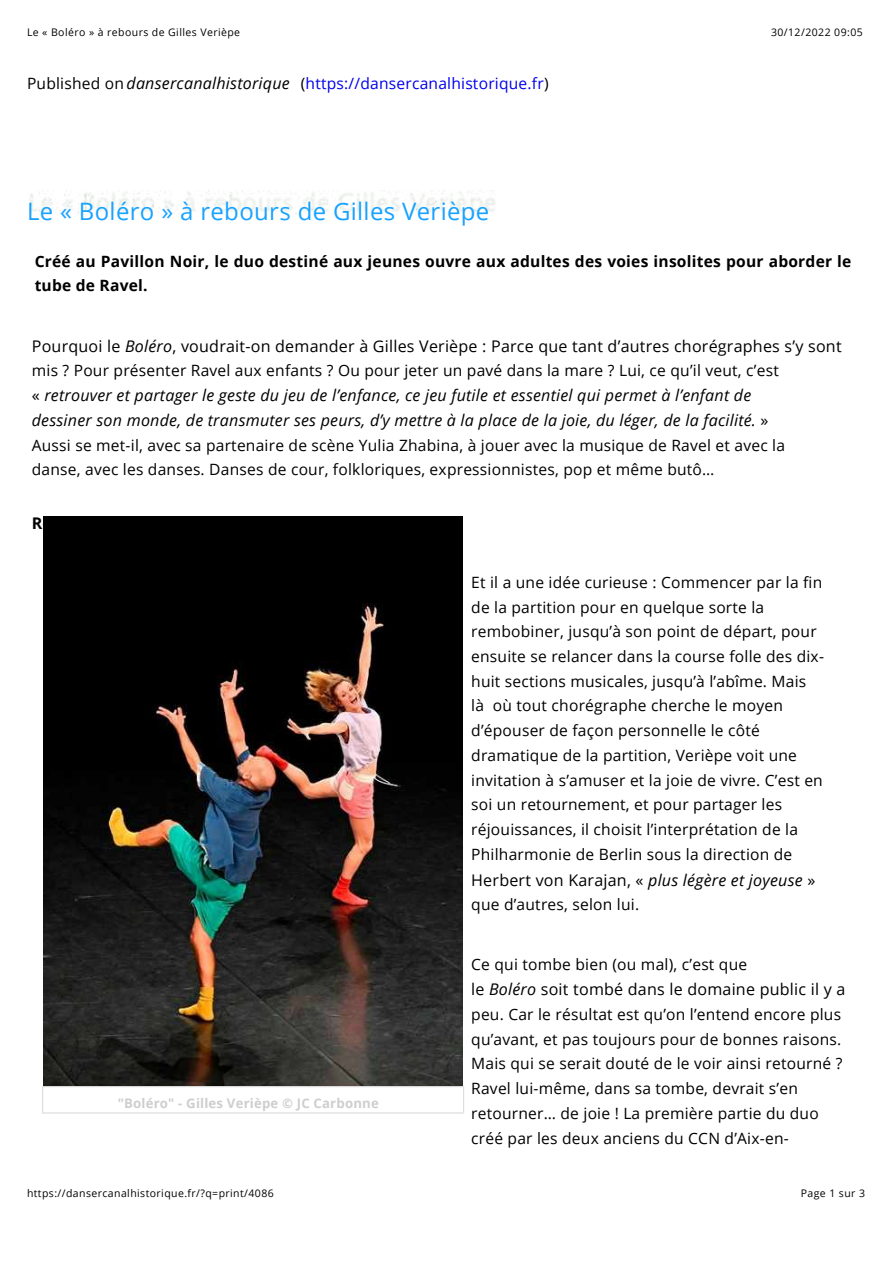
<style>
.page{position:relative;width:893px;height:1264px;background:#fff}
.page>*{position:absolute;margin:0;border:0;box-sizing:border-box;transform-origin:0 0}
.t1{font:24px "Open Sans";letter-spacing:.015em;color:#18a2ff}
.t2{font:italic 16.05px/24.8px "Open Sans";letter-spacing:.015em;color:#000}
.t3{font:16.05px "Open Sans";letter-spacing:.015em;color:#000}
.t4{font:15.6px/24.8px "Open Sans";letter-spacing:.015em;color:#000}
.t5{font:700 15.6px/24.8px "Open Sans";letter-spacing:.015em;color:#000}
.t6{font:15.6px "Open Sans";letter-spacing:.015em;color:#00e}
.t7{font:700 13.2px "Open Sans";letter-spacing:.015em;color:#cecece}
.t8{font:10.5px "Open Sans";letter-spacing:.04em;color:#000}
.s1{font-style:normal;font-size:15.6px}
.s2{color:#000}
.s3{font-style:italic}
.s4{font-style:normal}
</style>
<div class="page">
<img style="left:30px;top:190px;width:465px;height:26px">
<img style="left:43px;top:516px;width:419px;height:569px">
<svg style="left:42px;top:1085px;width:422px;height:28px"></svg>
<p class="t8" style="left:27px;top:25px;width:215px">Le « Boléro » à rebours de Gilles Verièpe</p>
<p class="t2" style="left:27px;top:71px;width:264px"><span class="s1">Published on</span> dansercanalhistorique</p>
<p class="t6" style="left:301px;top:73px;width:249px"><span class="s2">(</span>https://dansercanalhistorique.fr<span class="s2">)</span></p>
<h1 class="t1" style="left:27px;top:195px;width:464px">Le « Boléro » à rebours de Gilles Verièpe</h1>
<p class="t8" style="left:771px;top:25px;width:93px">30/12/2022 09:05</p>
<p class="t5" style="left:35px;top:248px;width:818px">Créé au Pavillon Noir, le duo destiné aux jeunes ouvre aux adultes des voies insolites pour aborder le tube de Ravel.</p>
<p class="t3" style="left:32px;top:334px;width:811px">Pourquoi le <span class="s3">Boléro</span>, voudrait-on demander à Gilles Verièpe : Parce que tant d’autres chorégraphes s’y sont</p>
<p class="t4" style="left:32px;top:358px;width:748px">mis ? Pour présenter Ravel aux enfants ? Ou pour jeter un pavé dans la mare ? Lui, ce qu’il veut, c’est</p>
<p class="t2" style="left:32px;top:382px;width:738px"><span class="s4">«</span> retrouver et partager le geste du jeu de l’enfance, ce jeu futile et essentiel qui permet à l’enfant de dessiner son monde, de transmuter ses peurs, d’y mettre à la place de la joie, du léger, de la facilité. <span class="s4">»</span></p>
<p class="t4" style="left:32px;top:432px;width:754px">Aussi se met-il, avec sa partenaire de scène Yulia Zhabina, à jouer avec la musique de Ravel et avec la danse, avec les danses. Danses de cour, folkloriques, expressionnistes, pop et même butô…</p>
<p class="t7" style="left:118px;top:1093px;width:262px">"Boléro" - Gilles Verièpe © JC Carbonne</p>
<p class="t4" style="left:471px;top:569px;width:354px">Et il a une idée curieuse : Commencer par la fin de la partition pour en quelque sorte la rembobiner, jusqu’à son point de départ, pour ensuite se relancer dans la course folle des dix&shy;huit sections musicales, jusqu’à l’abîme. Mais<br>là où tout chorégraphe cherche le moyen d’épouser de façon personnelle le côté dramatique de la partition, Verièpe voit une invitation à s’amuser et la joie de vivre. C’est en soi un retournement, et pour partager les réjouissances, il choisit l’interprétation de la Philharmonie de Berlin sous la direction de</p>
<p class="t3" style="left:471px;top:868px;width:345px">Herbert von Karajan, « <span class="s3">plus légère et joyeuse</span> »</p>
<p class="t4" style="left:471px;top:892px;width:169px">que d’autres, selon lui.</p>
<p class="t4" style="left:471px;top:951px;width:277px">Ce qui tombe bien (ou mal), c’est que</p>
<p class="t3" style="left:471px;top:978px;width:375px">le <span class="s3">Boléro</span> soit tombé dans le domaine public il y a</p>
<p class="t4" style="left:471px;top:1001px;width:373px">peu. Car le résultat est qu’on l’entend encore plus qu’avant, et pas toujours pour de bonnes raisons.<br>Mais qui se serait douté de le voir ainsi retourné ?<br>Ravel lui-même, dans sa tombe, devrait s’en retourner… de joie ! La première partie du duo créé par les deux anciens du CCN d’Aix-en-</p>
<p class="t8" style="left:27px;top:1185px;width:248px">https://dansercanalhistorique.fr/?q=print/4086</p>
<p class="t8" style="left:800px;top:1185px;width:66px">Page 1 sur 3</p>
</div>
